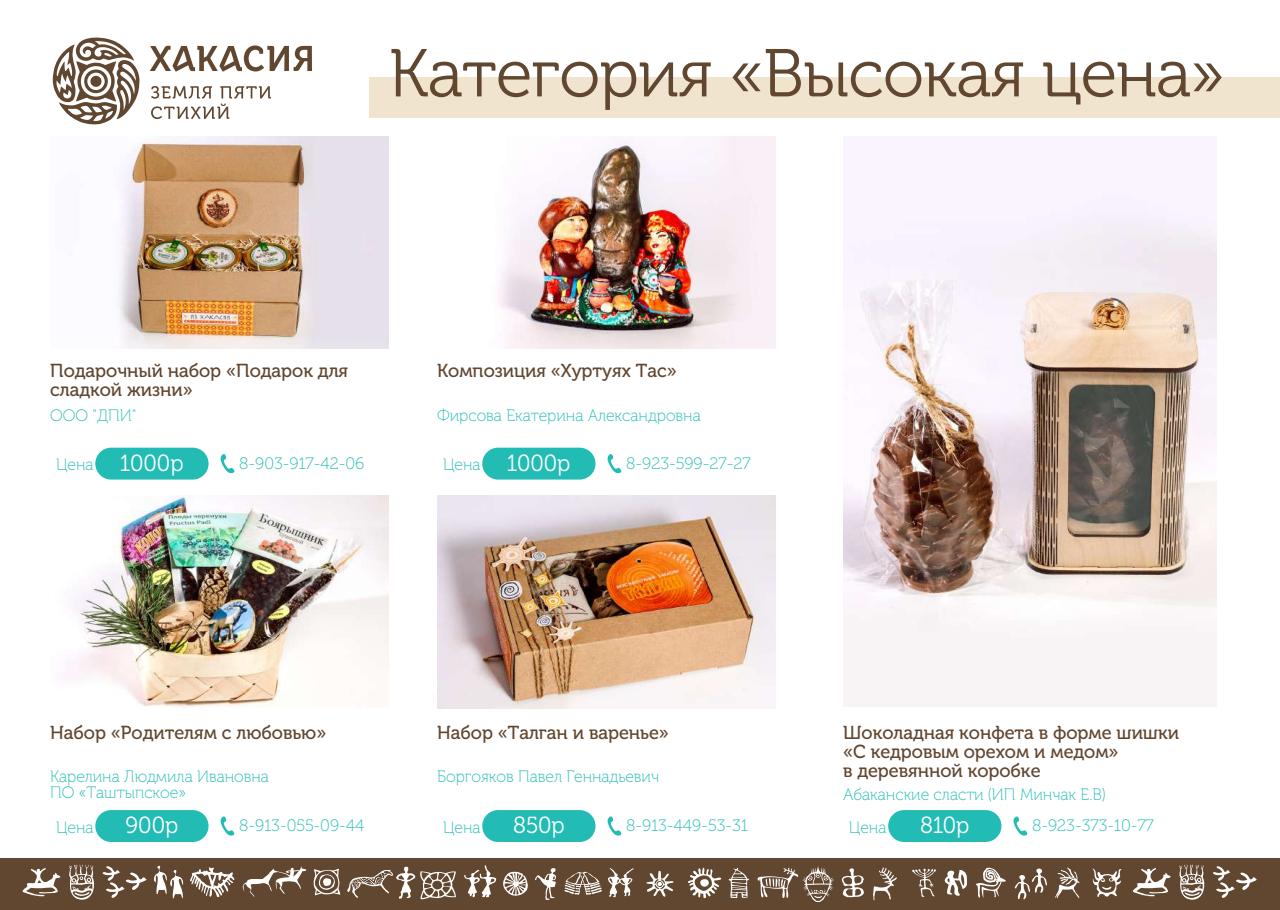
<style>
.page{position:relative;width:1280px;height:910px;background:#fff}
.page>*{position:absolute;margin:0;border:0;box-sizing:border-box;transform-origin:0 0}
.t1{font:67.5px "Museo Cyrillic 300";letter-spacing:-.01em;color:#614630}
.t2{font:23.25px "Museo Cyrillic 300";color:#fff}
.t3{font:18.75px/18.9px "Museo Cyrillic 500";color:#614630}
.t4{font:16.5px/16.5px "Museo Cyrillic 100";color:#22bcb5}
</style>
<div class="page">
<svg style="left:53px;top:38px;width:87px;height:86px"></svg>
<svg style="left:151px;top:86px;width:120px;height:33px"></svg>
<svg style="left:150px;top:45px;width:162px;height:27px"></svg>
<div style="left:0;top:859px;width:1280px;height:51px;background:#614630"></div>
<div style="left:369px;top:77px;width:910px;height:41px;background:#f0e4cf"></div>
<img style="left:843px;top:136px;width:373px;height:570px">
<svg style="left:313px;top:869px;width:28px;height:26px"></svg>
<svg style="left:347px;top:867px;width:109px;height:32px"></svg>
<svg style="left:242px;top:866px;width:64px;height:31px"></svg>
<svg style="left:69px;top:864px;width:25px;height:36px"></svg>
<svg style="left:23px;top:868px;width:37px;height:28px"></svg>
<svg style="left:154px;top:865px;width:80px;height:34px"></svg>
<svg style="left:102px;top:866px;width:45px;height:32px"></svg>
<svg style="left:841px;top:868px;width:23px;height:29px"></svg>
<svg style="left:688px;top:867px;width:34px;height:32px"></svg>
<svg style="left:873px;top:867px;width:24px;height:33px"></svg>
<svg style="left:728px;top:868px;width:21px;height:30px"></svg>
<svg style="left:757px;top:866px;width:77px;height:36px"></svg>
<svg style="left:1055px;top:868px;width:24px;height:30px"></svg>
<svg style="left:975px;top:868px;width:31px;height:30px"></svg>
<svg style="left:1092px;top:868px;width:30px;height:29px"></svg>
<svg style="left:912px;top:869px;width:24px;height:28px"></svg>
<svg style="left:944px;top:870px;width:23px;height:26px"></svg>
<svg style="left:1014px;top:868px;width:33px;height:32px"></svg>
<svg style="left:503px;top:872px;width:25px;height:24px"></svg>
<svg style="left:535px;top:868px;width:21px;height:32px"></svg>
<svg style="left:464px;top:865px;width:32px;height:32px"></svg>
<svg style="left:608px;top:868px;width:26px;height:29px"></svg>
<svg style="left:564px;top:872px;width:38px;height:23px"></svg>
<svg style="left:646px;top:870px;width:28px;height:27px"></svg>
<svg style="left:1179px;top:864px;width:26px;height:36px"></svg>
<svg style="left:1133px;top:868px;width:38px;height:28px"></svg>
<svg style="left:1213px;top:866px;width:44px;height:32px"></svg>
<div style="left:95px;top:448px;width:114px;height:32px;background:#22bcb5;border-radius:16px"></div>
<svg style="left:220px;top:454px;width:15px;height:19px"></svg>
<div style="left:482px;top:448px;width:113px;height:32px;background:#22bcb5;border-radius:16px"></div>
<svg style="left:607px;top:454px;width:15px;height:19px"></svg>
<div style="left:95px;top:810px;width:114px;height:32px;background:#22bcb5;border-radius:16px"></div>
<svg style="left:220px;top:816px;width:15px;height:20px"></svg>
<div style="left:482px;top:810px;width:113px;height:32px;background:#22bcb5;border-radius:16px"></div>
<svg style="left:607px;top:816px;width:15px;height:20px"></svg>
<div style="left:888px;top:810px;width:113px;height:32px;background:#22bcb5;border-radius:16px"></div>
<svg style="left:1013px;top:816px;width:15px;height:20px"></svg>
<img style="left:66px;top:496px;width:323px;height:211px">
<img style="left:437px;top:496px;width:339px;height:212px">
<img style="left:118px;top:136px;width:271px;height:213px">
<img style="left:497px;top:136px;width:279px;height:213px">
<h1 class="t1" style="left:389px;top:37px;width:837px">Категория «Высокая цена»</h1>
<p class="t3" style="left:50px;top:361px;width:300px">Подарочный набор «Подарок для сладкой жизни»</p>
<p class="t4" style="left:50px;top:408px;width:88px">ООО "ДПИ"</p>
<p class="t3" style="left:437px;top:361px;width:241px">Композиция «Хуртуях Тас»</p>
<p class="t4" style="left:437px;top:408px;width:265px">Фирсова Екатерина Александровна</p>
<p class="t4" style="left:56px;top:457px;width:39px">Цена</p>
<h2 class="t2" style="left:120px;top:450px;width:65px">1000р</h2>
<p class="t4" style="left:239px;top:455px;width:126px">8-903-917-42-06</p>
<p class="t4" style="left:443px;top:457px;width:39px">Цена</p>
<h2 class="t2" style="left:507px;top:450px;width:65px">1000р</h2>
<p class="t4" style="left:626px;top:455px;width:126px">8-923-599-27-27</p>
<p class="t3" style="left:50px;top:724px;width:278px">Набор «Родителям с любовью»</p>
<p class="t3" style="left:437px;top:724px;width:233px">Набор «Талган и варенье»</p>
<p class="t3" style="left:843px;top:724px;width:337px">Шоколадная конфета в форме шишки «С кедровым орехом и медом»<br>в деревянной коробке</p>
<h2 class="t2" style="left:920px;top:813px;width:51px">810р</h2>
<p class="t4" style="left:1032px;top:817px;width:123px">8-923-373-10-77</p>
<p class="t4" style="left:50px;top:768px;width:220px">Карелина Людмила Ивановна<br>ПО «Таштыпское»</p>
<p class="t4" style="left:437px;top:768px;width:224px">Боргояков Павел Геннадьевич</p>
<p class="t4" style="left:843px;top:787px;width:264px">Абаканские сласти (ИП Минчак Е.В)</p>
<h2 class="t2" style="left:126px;top:813px;width:54px">900р</h2>
<p class="t4" style="left:239px;top:817px;width:127px">8-913-055-09-44</p>
<p class="t4" style="left:443px;top:819px;width:39px">Цена</p>
<h2 class="t2" style="left:513px;top:813px;width:53px">850р</h2>
<p class="t4" style="left:626px;top:817px;width:123px">8-913-449-53-31</p>
<p class="t4" style="left:849px;top:819px;width:39px">Цена</p>
<p class="t4" style="left:56px;top:819px;width:39px">Цена</p>
</div>
